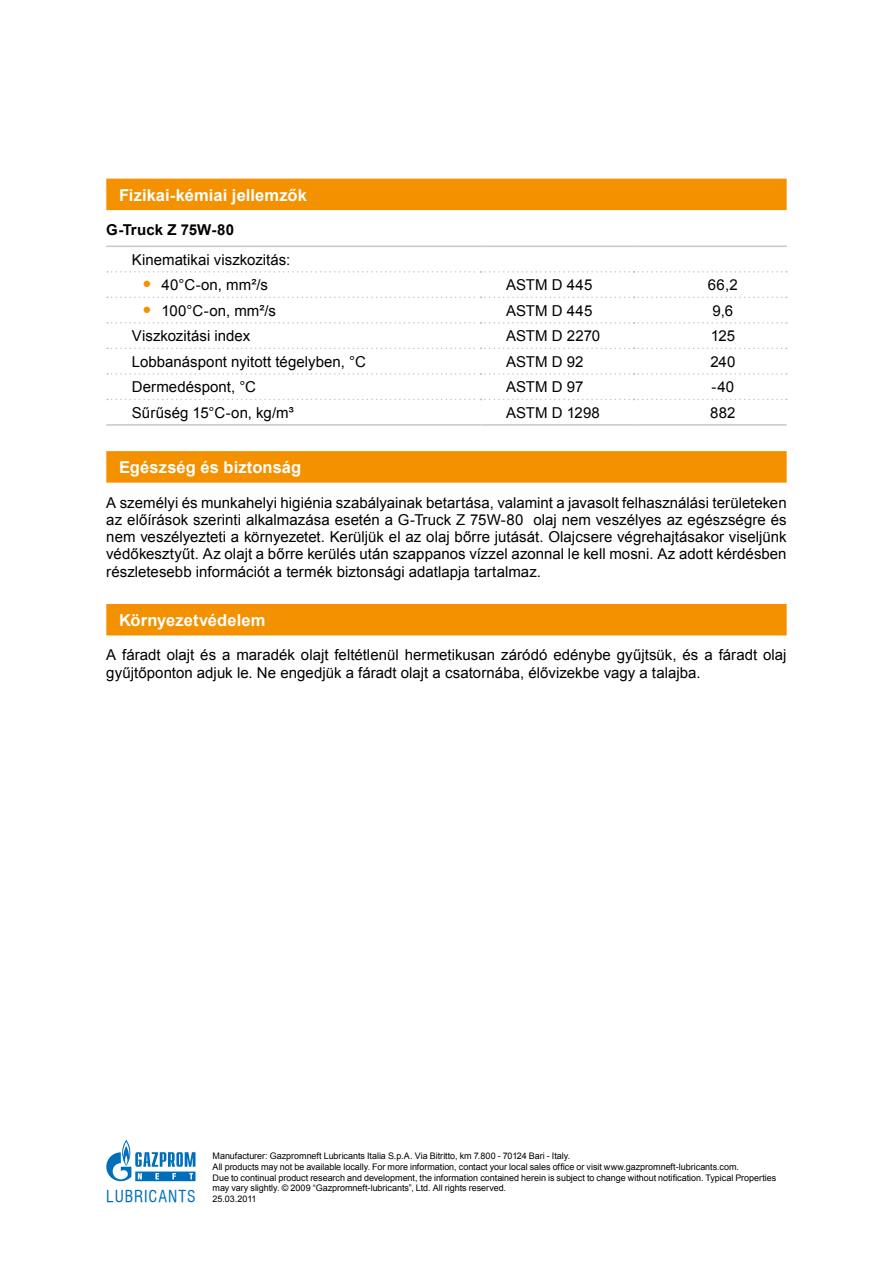
<style>
.page{position:relative;width:893px;height:1263px;background:#fff}
.page>*{position:absolute;margin:0;border:0;box-sizing:border-box;transform-origin:0 0}
.t1{font:700 16.5px "Arial";letter-spacing:.005em;color:#fff}
.t2{font:15.9px "Swiss 721 Cn PFL";letter-spacing:.055em;color:#006fba}
.t3{font:15px/17.2px "Arial";color:#000;text-align:justify}
.t4{font:700 15px "Arial";letter-spacing:.01em;color:#000}
.t5{font:9px/10.8px "Arial";letter-spacing:-.005em;color:#000}
.s1{font-size:25.5px;color:#f39100}
.s2{font-family:"Arial";font-size:9px;color:#000}
</style>
<div class="page">
<svg style="left:106px;top:1140px;width:89px;height:41px"></svg>
<div style="left:106px;top:179px;width:681px;height:31px;background:#f39100"></div>
<div style="left:106px;top:451px;width:681px;height:32px;background:#f39100"></div>
<div style="left:106px;top:604px;width:681px;height:31px;background:#f39100"></div>
<svg style="left:107px;top:271px;width:680px;height:2px"></svg>
<svg style="left:107px;top:297px;width:680px;height:1px"></svg>
<svg style="left:107px;top:322px;width:680px;height:2px"></svg>
<svg style="left:107px;top:348px;width:680px;height:1px"></svg>
<svg style="left:107px;top:373px;width:680px;height:2px"></svg>
<svg style="left:107px;top:399px;width:680px;height:1px"></svg>
<hr style="left:106px;top:246px;width:374px;height:1px;background:#c5c6c6">
<hr style="left:480px;top:246px;width:154px;height:1px;background:#c5c6c6">
<hr style="left:634px;top:246px;width:153px;height:1px;background:#c5c6c6">
<hr style="left:106px;top:424px;width:374px;height:2px;background:#c5c6c6">
<hr style="left:480px;top:424px;width:154px;height:2px;background:#c5c6c6">
<hr style="left:634px;top:424px;width:153px;height:2px;background:#c5c6c6">
<p class="t1" style="left:119px;top:184px;width:189px">Fizikai-kémiai jellemzők</p>
<p class="t4" style="left:106px;top:220px;width:129px">G-Truck Z 75W-80</p>
<p class="t3" style="left:132px;top:251px;width:160px">Kinematikai viszkozitás:</p>
<p class="t3" style="left:142px;top:276px;width:127px"><span class="s1">•</span> 40°C-on, mm²/s</p>
<p class="t3" style="left:506px;top:276px;width:88px">ASTM D 445</p>
<p class="t3" style="left:708px;top:276px;width:31px">66,2</p>
<p class="t3" style="left:142px;top:302px;width:135px"><span class="s1">•</span> 100°C-on, mm²/s</p>
<p class="t3" style="left:506px;top:302px;width:88px">ASTM D 445</p>
<p class="t3" style="left:713px;top:302px;width:22px">9,6</p>
<p class="t3" style="left:132px;top:327px;width:120px">Viszkozitási index</p>
<p class="t3" style="left:506px;top:327px;width:96px">ASTM D 2270</p>
<p class="t3" style="left:711px;top:327px;width:26px">125</p>
<p class="t3" style="left:132px;top:353px;width:236px">Lobbanáspont nyitott tégelyben, °C</p>
<p class="t3" style="left:506px;top:353px;width:79px">ASTM D 92</p>
<p class="t3" style="left:710px;top:353px;width:26px">240</p>
<p class="t3" style="left:132px;top:378px;width:126px">Dermedéspont, °C</p>
<p class="t3" style="left:506px;top:378px;width:79px">ASTM D 97</p>
<p class="t3" style="left:712px;top:378px;width:24px">-40</p>
<p class="t3" style="left:132px;top:404px;width:163px">Sűrűség 15°C-on, kg/m³</p>
<p class="t3" style="left:506px;top:404px;width:95px">ASTM D 1298</p>
<p class="t3" style="left:710px;top:404px;width:27px">882</p>
<p class="t1" style="left:119px;top:457px;width:184px">Egészség és biztonság</p>
<p class="t3" style="left:106px;top:494px;width:682px">A személyi és munkahelyi higiénia szabályainak betartása, valamint a javasolt felhasználási területeken az előírások szerinti alkalmazása esetén a G-Truck Z 75W-80 olaj nem veszélyes az egészségre és nem veszélyezteti a környezetet. Kerüljük el az olaj bőrre jutását. Olajcsere végrehajtásakor viseljünk védőkesztyűt. Az olajt a bőrre kerülés után szappanos vízzel azonnal le kell mosni. Az adott kérdésben részletesebb információt a termék biztonsági adatlapja tartalmaz.</p>
<p class="t1" style="left:119px;top:609px;width:148px">Környezetvédelem</p>
<p class="t3" style="left:106px;top:647px;width:682px">A fáradt olajt és a maradék olajt feltétlenül hermetikusan záródó edénybe gyűjtsük, és a fáradt olaj gyűjtőponton adjuk le. Ne engedjük a fáradt olajt a csatornába, élővizekbe vagy a talajba.</p>
<p class="t5" style="left:213px;top:1150px;width:565px">Мanufacturer: Gazpromneft Lubricants Italia S.p.A. Via Bitritto, km 7.800 - 70124 Bari - Italy.<br>All products may not be available locally. For more information, contact your local sales office or visit www.gazpromneft-lubricants.com.<br>Due to continual product research and development, the information contained herein is subject to change without notification. Typical Properties may vary slightly. © 2009 “Gazpromneft-lubricants”, Ltd. All rights reserved.</p>
<p class="t2" style="left:106px;top:1186px;width:152px">LUBRICANTS <span class="s2">25.03.2011</span></p>
</div>
